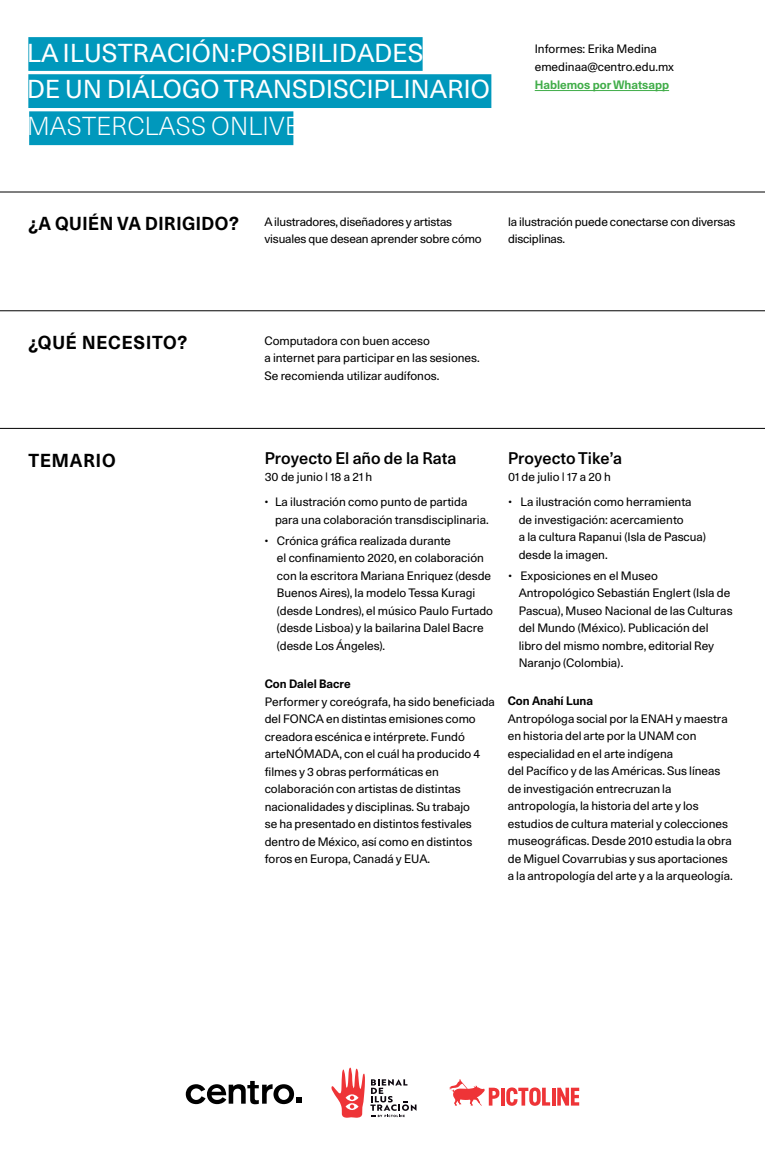
<style>
.page{position:relative;width:765px;height:1149px;background:#fff}
.page>*{position:absolute;margin:0;border:0;box-sizing:border-box;transform-origin:0 0}
.t1{font:25px/35.8px "Unica 77 LL";letter-spacing:.01em;color:#fff}
.t2{font:300 25px "Unica 77 LL";letter-spacing:.01em;color:#fff}
.t3{font:700 18.12px "Unica 77 LL";letter-spacing:.04em;color:#000}
.t4{font:500 16.25px "Unica 77 LL";color:#000}
.t5{font:11.75px/17.5px "Unica 77 LL";color:#000}
.t6{font:700 11.75px "Unica 77 LL";color:#000}
.t7{font:700 11.75px "Unica 77 LL";color:#41ad49}
</style>
<div class="page">
<hr style="left:0;top:192px;width:765px;height:1px;background:#000">
<hr style="left:0;top:310px;width:765px;height:1px;background:#000">
<div style="left:28px;top:37px;width:395px;height:34px;background:#0098bc"></div>
<div style="left:28px;top:74px;width:463px;height:34px;background:#0098bc"></div>
<div style="left:29px;top:111px;width:264px;height:35px;background:#0098bc"></div>
<hr style="left:535px;top:90px;width:134px;height:1px;background:#41ad49">
<hr style="left:0;top:428px;width:765px;height:1px;background:#000">
<svg style="left:186px;top:1080px;width:116px;height:23px"></svg>
<svg style="left:449px;top:1079px;width:50px;height:26px"></svg>
<hr style="left:501px;top:1087px;width:4px;height:18px;background:#ee3437">
<svg style="left:506px;top:1087px;width:44px;height:18px"></svg>
<hr style="left:552px;top:1087px;width:3px;height:18px;background:#ee3437">
<svg style="left:557px;top:1087px;width:22px;height:18px"></svg>
<svg style="left:331px;top:1067px;width:86px;height:50px"></svg>
<h1 class="t1" style="left:27px;top:35px;width:464px">LA ILUSTRACIÓN:POSIBILIDADES<br>DE UN DIÁLOGO TRANSDISCIPLINARIO</h1>
<h1 class="t2" style="left:27px;top:110px;width:274px">MASTERCLASS ONLIVE</h1>
<p class="t5" style="left:535px;top:40px;width:141px">Informes: Erika Medina emedinaa@centro.edu.mx</p>
<p class="t7" style="left:535px;top:76px;width:136px">Hablemos por Whatsapp</p>
<h2 class="t3" style="left:28px;top:211px;width:212px">¿A QUIÉN VA DIRIGIDO?</h2>
<p class="t5" style="left:264px;top:212px;width:219px">A ilustradores, diseñadores y artistas visuales que desean aprender sobre cómo</p>
<p class="t5" style="left:508px;top:212px;width:229px">la ilustración puede conectarse con diversas disciplinas.</p>
<h2 class="t3" style="left:28px;top:330px;width:161px">¿QUÉ NECESITO?</h2>
<p class="t5" style="left:264px;top:331px;width:217px">Computadora con buen acceso<br>a internet para participar en las sesiones.<br>Se recomienda utilizar audífonos.</p>
<h2 class="t3" style="left:28px;top:448px;width:89px">TEMARIO</h2>
<h3 class="t4" style="left:265px;top:447px;width:193px">Proyecto El año de la Rata</h3>
<p class="t5" style="left:265px;top:468px;width:109px">30 de junio | 18 a 21 h</p>
<p class="t5" style="left:275px;top:492px;width:215px;text-indent:-11px">• La ilustración como punto de partida para una colaboración transdisciplinaria.</p>
<p class="t5" style="left:277px;top:531px;width:218px;text-indent:-13px">• Crónica gráfica realizada durante<br>el confinamiento 2020, en colaboración con la escritora Mariana Enriquez (desde Buenos Aires), la modelo Tessa Kuragi (desde Londres), el músico Paulo Furtado (desde Lisboa) y la bailarina Dalel Bacre (desde Los Ángeles).</p>
<p class="t6" style="left:265px;top:675px;width:88px">Con Dalel Bacre</p>
<p class="t5" style="left:265px;top:692px;width:232px">Performer y coreógrafa, ha sido beneficiada del FONCA en distintas emisiones como creadora escénica e intérprete. Fundó arteNÓMADA, con el cuál ha producido 4 filmes y 3 obras performáticas en colaboración con artistas de distintas nacionalidades y disciplinas. Su trabajo<br>se ha presentado en distintos festivales dentro de México, así como en distintos foros en Europa, Canadá y EUA.</p>
<h3 class="t4" style="left:508px;top:447px;width:116px">Proyecto Tike’a</h3>
<p class="t5" style="left:508px;top:468px;width:105px">01 de julio | 17 a 20 h</p>
<p class="t5" style="left:519px;top:492px;width:189px;text-indent:-11px">• La ilustración como herramienta de investigación: acercamiento<br>a la cultura Rapanui (Isla de Pascua) desde la imagen.</p>
<p class="t5" style="left:519px;top:566px;width:215px;text-indent:-11px">• Exposiciones en el Museo Antropológico Sebastián Englert (Isla de Pascua), Museo Nacional de las Culturas del Mundo (México). Publicación del libro del mismo nombre, editorial Rey Naranjo (Colombia).</p>
<p class="t6" style="left:508px;top:692px;width:87px">Con Anahí Luna</p>
<p class="t5" style="left:508px;top:709px;width:226px">Antropóloga social por la ENAH y maestra en historia del arte por la UNAM con especialidad en el arte indígena<br>del Pacífico y de las Américas. Sus líneas de investigación entrecruzan la antropología, la historia del arte y los estudios de cultura material y colecciones museográficas. Desde 2010 estudia la obra de Miguel Covarrubias y sus aportaciones a la antropología del arte y a la arqueología.</p>
</div>
